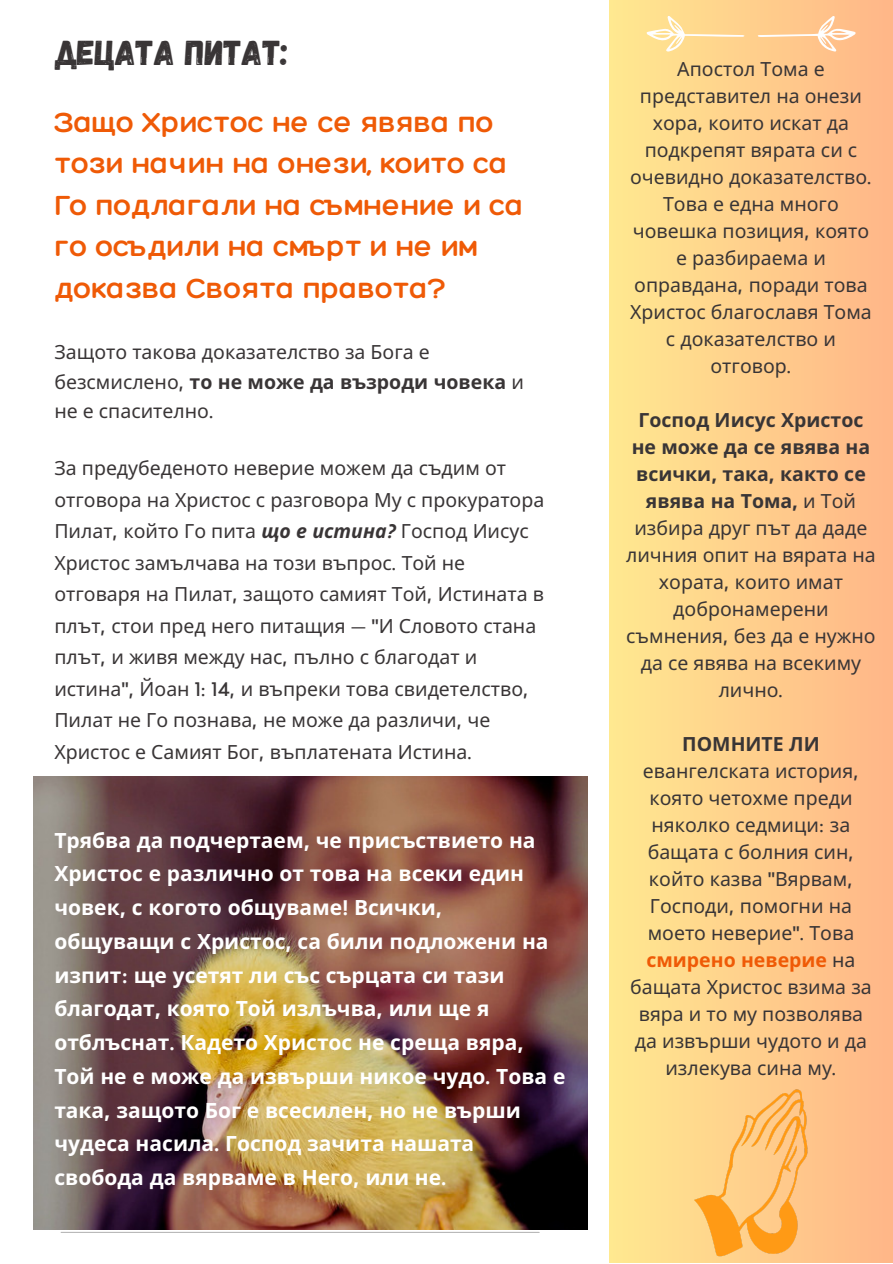
<style>
.page{position:relative;width:893px;height:1264px;background:#fff}
.page>*{position:absolute;margin:0;border:0;box-sizing:border-box;transform-origin:0 0}
.t1{font:34.5px "Gagalin";color:#393536}
.t2{font:300 30px/41.5px "Hero";color:#ef5a06}
.t3{font:700 21px/33.8px "Noto Sans";color:#fff}
.t4{font:19.5px/27px "Noto Sans";color:#393536;text-align:center}
.s1{font-family:"Kollektif"}
.s2{font-weight:700}
.s3{font-weight:700;font-style:italic}
.s4{font-family:"Kollektif";font-weight:700;font-style:italic}
.s5{font-family:"Kollektif";font-weight:700}
.s6{font-weight:700;color:#ef5a06}
</style>
<div class="page">
<div style="left:609px;top:0;width:283px;height:1262px;background:linear-gradient(to right,#ffe990,#ffb688)"></div>
<hr style="left:61px;top:1231px;width:478px;height:1px;background:#b8b8b8">
<img style="left:33px;top:776px;width:554px;height:453px">
<img style="left:694px;top:1089px;width:113px;height:167px">
<svg style="left:757px;top:16px;width:98px;height:36px;background:#fecd9a"></svg>
<svg style="left:646px;top:16px;width:98px;height:36px;background:#fede9c"></svg>
<h1 class="t1" style="left:54px;top:30px;width:235px">ДЕЦАТА ПИТАТ:</h1>
<h2 class="t2" style="left:54px;top:100px;width:471px">Защо Христос не се явява по този начин на онези, които са<br>Го подлагали на съмнение и са го осъдили на смърт и не им доказва Своята правота?</h2>
<p class="t4" style="left:54px;top:337px;width:471px;line-height:29.2px;text-align:left">Защото такова доказателство за Бога е безсмислено<span class="s1">,</span> <span class="s2">то не може да възроди човека</span> и не е спасително<span class="s1">.</span></p>
<p class="t4" style="left:54px;top:452px;width:491px;line-height:31.5px;text-align:left">За предубеденото неверие можем да съдим от отговора на Христос с разговора Му с прокуратора Пилат<span class="s1">,</span> който Го пита <span class="s3">що е истина</span><span class="s4">?</span> Господ Иисус Христос замълчава на този въпрос<span class="s1">.</span> Той не отговаря на Пилат<span class="s1">,</span> защото самият Той<span class="s1">,</span> Истината в плът<span class="s1">,</span> стои пред него питащия <span class="s1">— "</span>И Словото стана плът<span class="s1">,</span> и живя между нас<span class="s1">,</span> пълно с благодат и истина<span class="s1">",</span> Йоан <span class="s1">1: 14,</span> и въпреки това свидетелство<span class="s1">, </span>Пилат не Го познава<span class="s1">,</span> не може да различи<span class="s1">,</span> че Христос е Самият Бог<span class="s1">,</span> въплатената Истина<span class="s1">.</span></p>
<p class="t3" style="left:54px;top:822px;width:512px">Трябва да подчертаем<span class="s1">,</span> че присъствието на Христос е различно от това на всеки един човек<span class="s1">,</span> с когото общуваме<span class="s1">!</span> Всички<span class="s1">, </span>общуващи с Христос<span class="s1">,</span> са били подложени на изпит<span class="s1">:</span> ще усетят ли със сърцата си тази благодат<span class="s1">,</span> която Той излъчва<span class="s1">,</span> или ще я отблъснат<span class="s1">.</span> Кадето Христос не среща вяра<span class="s1">, </span>Той не е може да извърши никое чудо<span class="s1">.</span> Това е така<span class="s1">,</span> защото Бог е всесилен<span class="s1">,</span> но не върши чудеса насила<span class="s1">.</span> Господ зачита нашата свобода да вярваме в Него<span class="s1">,</span> или не<span class="s1">.</span></p>
<p class="t4" style="left:630px;top:55px;width:243px">Апостол Тома е представител на онези хора<span class="s1">,</span> които искат да подкрепят вярата си с очевидно доказателство<span class="s1">.<br></span>Това е една много човешка позиция<span class="s1">,</span> която е разбираема и оправдана<span class="s1">,</span> поради това<br>Христос благославя Тома с доказателство и отговор<span class="s1">.</span></p>
<p class="t4" style="left:626px;top:405px;width:251px"><span class="s2">Господ Иисус Христос не може да се явява на всички</span><span class="s5">,</span> <span class="s2">така</span><span class="s5">,</span> <span class="s2">както се явява на Тома</span><span class="s5">,</span> и Той избира друг път да даде личния опит на вярата на хората<span class="s1">,</span> които имат добронамерени съмнения<span class="s1">,</span> без да е нужно да се явява на всекиму лично<span class="s1">.</span></p>
<p class="t4" style="left:630px;top:729px;width:243px"><span class="s2">ПОМНИТЕ ЛИ </span>евангелската история<span class="s1">, </span>която четохме преди няколко седмици<span class="s1">:</span> за бащата с болния син<span class="s1">, </span>който казва <span class="s1">"</span>Вярвам<span class="s1">,<br></span>Господи<span class="s1">,</span> помогни на моето неверие<span class="s1">".</span> Това <span class="s6">смирено неверие</span> на бащата Христос взима за вяра и то му позволява да извърши чудото и да излекува сина му<span class="s1">.</span></p>
</div>
